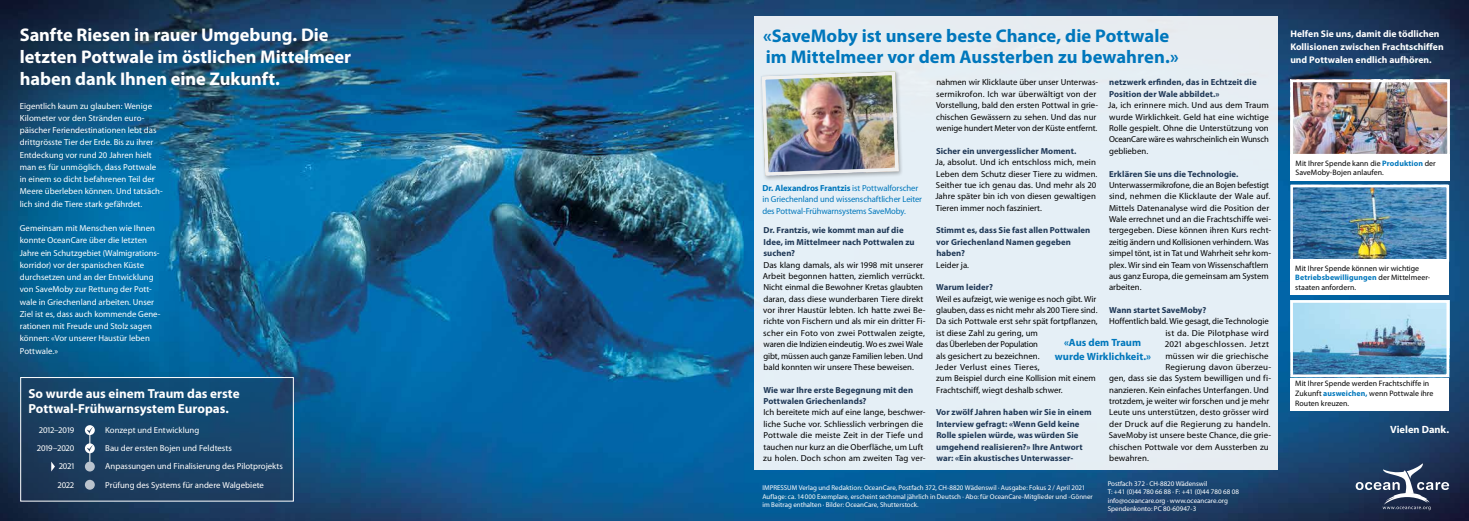
<style>
.page{position:relative;width:1469px;height:521px;background:#fff}
.page>*{position:absolute;margin:0;border:0;box-sizing:border-box;transform-origin:0 0}
.t1{font:700 18.38px/22.1px "Myriad Pro";letter-spacing:-.005em;color:#fff}
.t2{font:700 18.38px/21px "Myriad Pro";color:#0077bc}
.t3{font:700 13.12px/15.8px "Myriad Pro";letter-spacing:-.005em;color:#fff}
.t4{font:700 10.5px/14px "Myriad Pro";color:#0077bc;text-align:center}
.t5{font:700 10.5px "Myriad Pro";letter-spacing:-.005em;color:#fff}
.t6{font:700 9.62px/13.1px "Myriad Pro";color:#fff}
.t7{font:8.75px/11.4px "Myriad Pro";color:#000}
.t8{font:8.75px/12.2px "Myriad Pro";color:#fff}
.t9{font:700 8.75px/11.4px "Myriad Pro";letter-spacing:.005em;color:#203957}
.t10{font:8.75px/11.4px "Myriad Pro";letter-spacing:-.015em;color:#0077bc}
.t11{font:8.75px "Myriad Pro";letter-spacing:.02em;color:#000}
.t12{font:8.75px "Myriad Pro";letter-spacing:.035em;color:#000}
.t13{font:7.88px/9.6px "Myriad Pro";letter-spacing:.005em;color:#000}
.t14{font:7px/8.4px "Myriad Pro";color:#fff}
.s1{font-weight:700}
.s2{font-weight:700;color:#0077bc}
</style>
<div class="page">
<img style="left:0;top:0;width:1468px;height:521px">
<img style="left:1294px;top:84px;width:151px;height:68px">
<div style="left:1290px;top:80px;width:159px;height:76px;border:3px solid #fff"></div>
<img style="left:1294px;top:189px;width:151px;height:69px">
<div style="left:1290px;top:185px;width:159px;height:77px;border:3px solid #fff"></div>
<div style="left:1290px;top:154px;width:159px;height:26px;background:#fff"></div>
<div style="left:1290px;top:259px;width:159px;height:36px;background:#fff"></div>
<div style="left:1290px;top:375px;width:159px;height:35px;background:#fff"></div>
<div style="left:754px;top:17px;width:523px;height:453px;background:#e5eff6"></div>
<div style="left:0;top:64px;width:193px;height:328px;background:#00a2e6;opacity:.75"></div>
<svg style="left:22px;top:379px;width:270px;height:120px;background:#174266"></svg>
<div style="left:20px;top:377px;width:274px;height:124px;border:1px solid #fff"></div>
<div style="left:759px;top:69px;width:144px;height:112px;background:#000;opacity:.3"></div>
<img style="left:760px;top:70px;width:140px;height:108px">
<svg style="left:1355px;top:463px;width:94px;height:47px;background:#40506c"></svg>
<img style="left:1294px;top:304px;width:151px;height:69px">
<div style="left:1290px;top:300px;width:159px;height:77px;border:3px solid #fff"></div>
<svg style="left:85px;top:443px;width:10px;height:10px"></svg>
<svg style="left:85px;top:425px;width:10px;height:10px"></svg>
<svg style="left:85px;top:461px;width:10px;height:10px"></svg>
<svg style="left:85px;top:480px;width:10px;height:10px"></svg>
<svg style="left:87px;top:427px;width:6px;height:35px"></svg>
<svg style="left:51px;top:461px;width:4px;height:10px"></svg>
<h1 class="t1" style="left:20px;top:24px;width:333px">Sanfte Riesen in rauer Umgebung. Die letzten Pottwale im östlichen Mittelmeer haben dank Ihnen eine Zukunft.</h1>
<p class="t8" style="left:20px;top:100px;width:145px">Eigentlich kaum zu glauben: Wenige Kilometer vor den Stränden euro&shy;päischer Feriendestinationen lebt das drittgrösste Tier der Erde. Bis zu ihrer Entdeckung vor rund 20 Jahren hielt man es für unmöglich, dass Pottwale in einem so dicht befahrenen Teil der Meere überleben können. Und tatsäch&shy;lich sind die Tiere stark gefährdet.</p>
<p class="t8" style="left:20px;top:222px;width:142px">Gemeinsam mit Menschen wie Ihnen konnte OceanCare über die letzten Jahre ein Schutzgebiet (Walmigrations&shy;korridor) vor der spanischen Küste durchsetzen und an der Entwicklung von SaveMoby zur Rettung der Pott&shy;wale in Griechenland arbeiten. Unser Ziel ist es, dass auch kommende Gene&shy;rationen mit Freude und Stolz sagen können: «Vor unserer Haustür leben Pottwale.»</p>
<h2 class="t3" style="left:29px;top:385px;width:213px">So wurde aus einem Traum das erste<br>Pottwal-Frühwarnsystem Europas.</h2>
<p class="t8" style="left:37px;top:421px;width:38px;line-height:18.2px;text-align:right">2012–2019<br>2019–2020<br>2021<br>2022</p>
<p class="t8" style="left:105px;top:421px;width:179px;line-height:18.2px">Konzept und Entwicklung<br>Bau der ersten Bojen und Feldtests Anpassungen und Finalisierung des Pilotprojekts Prüfung des Systems für andere Walgebiete</p>
<h1 class="t2" style="left:763px;top:26px;width:417px">«SaveMoby ist unsere beste Chance, die Pottwale im Mittelmeer vor dem Aussterben zu bewahren.»</h1>
<p class="t10" style="left:762px;top:182px;width:161px"><span class="s1">Dr. Alexandros Frantzis</span> ist Pottwalforscher in Griechenland und wissenschaftlicher Leiter des Pottwal-Frühwarnsystems SaveMoby.</p>
<p class="t9" style="left:763px;top:225px;width:153px">Dr. Frantzis, wie kommt man auf die<br>Idee, im Mittelmeer nach Pottwalen zu suchen?</p>
<p class="t7" style="left:763px;top:259px;width:164px">Das klang damals, als wir 1998 mit unserer Arbeit begonnen hatten, ziemlich verrückt.<br>Nicht einmal die Bewohner Kretas glaubten daran, dass diese wunderbaren Tiere direkt vor ihrer Haustür lebten. Ich hatte zwei Be&shy;richte von Fischern und als mir ein dritter Fi&shy;scher ein Foto von zwei Pottwalen zeigte, waren die Indizien eindeutig. Wo es zwei Wale gibt, müssen auch ganze Familien leben. Und bald konnten wir unsere These beweisen.</p>
<p class="t9" style="left:763px;top:384px;width:151px">Wie war Ihre erste Begegnung mit den<br>Pottwalen Griechenlands?</p>
<p class="t7" style="left:763px;top:407px;width:164px">Ich bereitete mich auf eine lange, beschwer&shy;liche Suche vor. Schliesslich verbringen die Pottwale die meiste Zeit in der Tiefe und tauchen nur kurz an die Oberfläche, um Luft zu holen. Doch schon am zweiten Tag ver-</p>
<p class="t9" style="left:1109px;top:77px;width:149px">netzwerk erfinden, das in Echtzeit die<br>Position der Wale abbildet.»</p>
<p class="t7" style="left:1108px;top:100px;width:162px;text-align:justify">Ja, ich erinnere mich. Und aus dem Traum wurde Wirklichkeit. Geld hat eine wichtige Rolle gespielt. Ohne die Unterstützung von OceanCare wäre es wahrscheinlich ein Wunsch geblieben.</p>
<p class="t9" style="left:1109px;top:168px;width:131px">Erklären Sie uns die Technologie.</p>
<p class="t7" style="left:1109px;top:179px;width:164px">Unterwassermikrofone, die an Bojen befestigt sind, nehmen die Klicklaute der Wale auf.<br>Mittels Datenanalyse wird die Position der Wale errechnet und an die Frachtschiffe wei&shy;tergegeben. Diese können ihren Kurs recht&shy;zeitig ändern und Kollisionen verhindern. Was simpel tönt, ist in Tat und Wahrheit sehr kom&shy;plex. Wir sind ein Team von Wissenschaftlern aus ganz Europa, die gemeinsam am System arbeiten.</p>
<p class="t9" style="left:1109px;top:304px;width:99px">Wann startet SaveMoby?</p>
<p class="t7" style="left:1109px;top:316px;width:161px">Hoffentlich bald. Wie gesagt, die Technologie</p>
<p class="t11" style="left:1165px;top:328px;width:105px">ist da. Die Pilotphase wird</p>
<p class="t12" style="left:1165px;top:339px;width:105px">2021 abgeschlossen. Jetzt</p>
<p class="t7" style="left:1165px;top:350px;width:105px">müssen wir die griechische</p>
<p class="t11" style="left:1165px;top:362px;width:107px">Regierung davon überzeu-</p>
<p class="t7" style="left:1109px;top:373px;width:163px">gen, dass sie das System bewilligen und fi-</p>
<p class="t7" style="left:1109px;top:384px;width:161px">nanzieren. Kein einfaches Unterfangen. Und</p>
<p class="t7" style="left:1109px;top:396px;width:162px">trotzdem, je weiter wir forschen und je mehr</p>
<p class="t7" style="left:1109px;top:407px;width:161px">Leute uns unterstützen, desto grösser wird</p>
<p class="t11" style="left:1109px;top:419px;width:163px">der Druck auf die Regierung zu handeln.</p>
<p class="t7" style="left:1108px;top:430px;width:164px">SaveMoby ist unsere beste Chance, die grie-</p>
<p class="t7" style="left:1109px;top:441px;width:161px">chischen Pottwale vor dem Aussterben zu</p>
<p class="t7" style="left:1109px;top:452px;width:41px">bewahren.</p>
<p class="t7" style="left:936px;top:77px;width:164px">nahmen wir Klicklaute über unser Unterwas&shy;sermikrofon. Ich war überwältigt von der Vorstellung, bald den ersten Pottwal in grie&shy;chischen Gewässern zu sehen. Und das nur wenige hundert Meter von der Küste entfernt.</p>
<p class="t9" style="left:936px;top:145px;width:142px">Sicher ein unvergesslicher Moment.</p>
<p class="t7" style="left:935px;top:157px;width:163px">Ja, absolut. Und ich entschloss mich, mein Leben dem Schutz dieser Tiere zu widmen.<br>Seither tue ich genau das. Und mehr als 20<br>Jahre später bin ich von diesen gewaltigen Tieren immer noch fasziniert.</p>
<p class="t9" style="left:936px;top:225px;width:156px">Stimmt es, dass Sie fast allen Pottwalen vor Griechenland Namen gegeben haben?</p>
<p class="t7" style="left:936px;top:259px;width:34px">Leider ja.</p>
<p class="t9" style="left:936px;top:282px;width:58px">Warum leider?</p>
<p class="t7" style="left:935px;top:293px;width:164px">Weil es aufzeigt, wie wenige es noch gibt. Wir glauben, dass es nicht mehr als 200 Tiere sind.<br>Da sich Pottwale erst sehr spät fortpflanzen, ist diese Zahl zu gering, um<br>das Überleben der Population<br>als gesichert zu bezeichnen.<br>Jeder Verlust eines Tieres,<br>zum Beispiel durch eine Kollision mit einem Frachtschiff, wiegt deshalb schwer.</p>
<p class="t9" style="left:936px;top:407px;width:157px">Vor zwölf Jahren haben wir Sie in einem Interview gefragt: «Wenn Geld keine Rolle spielen würde, was würden Sie umgehend realisieren?» Ihre Antwort war: «Ein akustisches Unterwasser-</p>
<p class="t4" style="left:1054px;top:336px;width:98px">«Aus dem Traum wurde Wirklichkeit.»</p>
<p class="t14" style="left:762px;top:484px;width:332px">IMPRESSUM Verlag und Redaktion: OceanCare, Postfach 372, CH-8820 Wädenswil · Ausgabe: Fokus 2 / April 2021<br>Auflage: ca. 14000 Exemplare, erscheint sechsmal jährlich in Deutsch · Abo: für OceanCare-Mitglieder und -Gönner im Beitrag enthalten · Bilder: OceanCare, Shutterstock.</p>
<p class="t14" style="left:1107px;top:479px;width:133px">Postfach 372 · CH-8820 Wädenswil<br>T: +41 (0)44 780 66 88 · F: +41 (0)44 780 68 08 info@oceancare.org · www.oceancare.org Spendenkonto: PC 80-60947-3</p>
<p class="t6" style="left:1290px;top:27px;width:155px">Helfen Sie uns, damit die tödlichen<br>Kollisionen zwischen Frachtschiffen und Pottwalen endlich aufhören.</p>
<p class="t13" style="left:1295px;top:158px;width:142px">Mit Ihrer Spende kann die <span class="s2">Produktion</span> der<br>SaveMoby-Bojen anlaufen.</p>
<p class="t13" style="left:1295px;top:263px;width:136px">Mit Ihrer Spende können wir wichtige<br><span class="s2">Betriebsbewilligungen</span> der Mittelmeer&shy;staaten anfordern.</p>
<p class="t13" style="left:1295px;top:379px;width:140px">Mit Ihrer Spende werden Frachtschiffe in<br>Zukunft <span class="s2">ausweichen,</span> wenn Pottwale ihre<br>Routen kreuzen.</p>
<p class="t5" style="left:1390px;top:423px;width:60px">Vielen Dank.</p>
</div>
